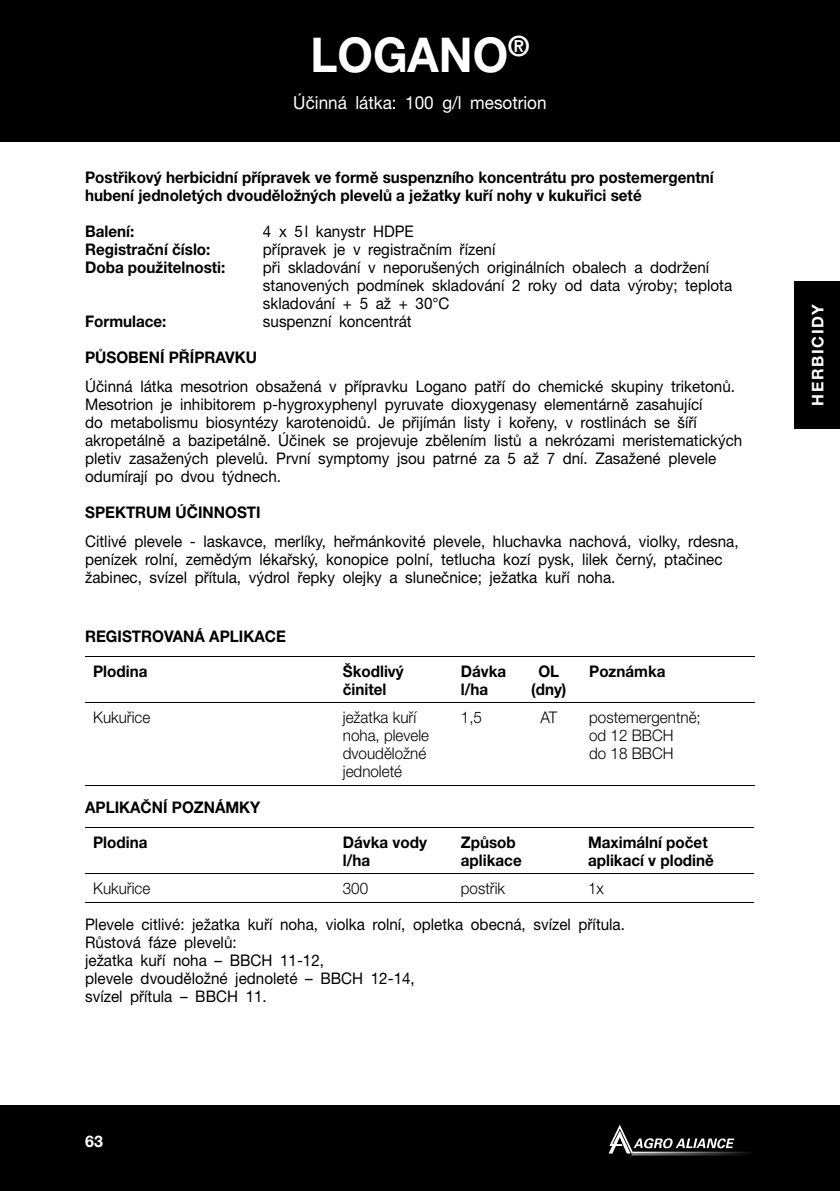
<style>
.page{position:relative;width:840px;height:1191px;background:#fff}
.page>*{position:absolute;margin:0;border:0;box-sizing:border-box;transform-origin:0 0}
.t1{font:700 48px "Helvetica Neue CE";color:#fff;scale:.95 1}
.t2{font:18px "Helvetica Neue CE";color:#fff;scale:.95 1}
.t3{font:16px/18px "Helvetica Neue CE";color:#000;scale:.95 1}
.t4{font:700 16px/18px "Helvetica Neue CE";color:#000;scale:.95 1}
.t5{font:300 16px/18px "Helvetica Neue CE";color:#000;scale:.95 1}
.t6{font:700 16px "Helvetica Neue CE";letter-spacing:.1em;color:#fff}
</style>
<div class="page">
<div style="left:0;top:1106px;width:839px;height:85px;background:#000"></div>
<svg style="left:631px;top:1154px;width:114px;height:1px"></svg>
<svg style="left:608px;top:1124px;width:142px;height:30px"></svg>
<div style="left:0;top:0;width:839px;height:142px;background:#000"></div>
<div style="left:794px;top:281px;width:45px;height:147px;background:#000"></div>
<hr style="left:85px;top:656px;width:249px;height:1px;background:#000">
<hr style="left:334px;top:656px;width:118px;height:1px;background:#000">
<hr style="left:452px;top:656px;width:64px;height:1px;background:#000">
<hr style="left:516px;top:656px;width:65px;height:1px;background:#000">
<hr style="left:581px;top:656px;width:173px;height:1px;background:#000">
<hr style="left:85px;top:702px;width:249px;height:1px;background:#000">
<hr style="left:334px;top:702px;width:118px;height:1px;background:#000">
<hr style="left:452px;top:702px;width:64px;height:1px;background:#000">
<hr style="left:516px;top:702px;width:65px;height:1px;background:#000">
<hr style="left:581px;top:702px;width:173px;height:1px;background:#000">
<hr style="left:85px;top:784px;width:249px;height:1px;background:#000">
<hr style="left:334px;top:784px;width:118px;height:1px;background:#000">
<hr style="left:452px;top:784px;width:64px;height:1px;background:#000">
<hr style="left:516px;top:784px;width:65px;height:1px;background:#000">
<hr style="left:581px;top:784px;width:173px;height:1px;background:#000">
<hr style="left:85px;top:827px;width:249px;height:1px;background:#000">
<hr style="left:334px;top:827px;width:118px;height:1px;background:#000">
<hr style="left:452px;top:827px;width:127px;height:1px;background:#000">
<hr style="left:579px;top:827px;width:174px;height:1px;background:#000">
<hr style="left:85px;top:873px;width:249px;height:1px;background:#000">
<hr style="left:334px;top:873px;width:118px;height:1px;background:#000">
<hr style="left:452px;top:873px;width:127px;height:1px;background:#000">
<hr style="left:579px;top:873px;width:174px;height:1px;background:#000">
<hr style="left:85px;top:902px;width:249px;height:1px;background:#000">
<hr style="left:334px;top:902px;width:118px;height:1px;background:#000">
<hr style="left:452px;top:902px;width:127px;height:1px;background:#000">
<hr style="left:579px;top:902px;width:174px;height:1px;background:#000">
<h1 class="t1" style="left:310px;top:28px;width:232px">LOGANO<sup>®</sup></h1>
<p class="t2" style="left:293px;top:92px;width:268px">Účinná látka: 100 g/l mesotrion</p>
<p class="t4" style="left:85px;top:168px;width:663px">Postřikový herbicidní přípravek ve formě suspenzního koncentrátu pro postemergentní hubení jednoletých dvouděložných plevelů a ježatky kuří nohy v kukuřici seté</p>
<p class="t4" style="left:85px;top:222px;width:53px">Balení:</p>
<p class="t3" style="left:263px;top:222px;width:160px">4 x 5 l kanystr HDPE</p>
<p class="t4" style="left:85px;top:240px;width:133px">Registrační číslo:</p>
<p class="t3" style="left:263px;top:240px;width:246px">přípravek je v registračním řízení</p>
<p class="t4" style="left:85px;top:258px;width:149px">Doba použitelnosti:</p>
<p class="t3" style="left:263px;top:258px;width:495px">při skladování v neporušených originálních obalech a dodržení stanovených podmínek skladování 2 roky od data výroby; teplota skladování + 5 až + 30°C</p>
<p class="t4" style="left:85px;top:312px;width:87px">Formulace:</p>
<p class="t3" style="left:263px;top:312px;width:158px">suspenzní koncentrát</p>
<p class="t4" style="left:85px;top:348px;width:182px">PŮSOBENÍ PŘÍPRAVKU</p>
<p class="t3" style="left:85px;top:377px;width:693px">Účinná látka mesotrion obsažená v přípravku Logano patří do chemické skupiny triketonů.<br>Mesotrion je inhibitorem p-hygroxyphenyl pyruvate dioxygenasy elementárně zasahující<br>do metabolismu biosyntézy karotenoidů. Je přijímán listy i kořeny, v rostlinách se šíří akropetálně a bazipetálně. Účinek se projevuje zbělením listů a nekrózami meristematických pletiv zasažených plevelů. První symptomy jsou patrné za 5 až 7 dní. Zasažené plevele odumírají po dvou týdnech.</p>
<p class="t4" style="left:85px;top:503px;width:186px">SPEKTRUM ÚČINNOSTI</p>
<p class="t3" style="left:85px;top:533px;width:689px">Citlivé plevele - laskavce, merlíky, heřmánkovité plevele, hluchavka nachová, violky, rdesna, penízek rolní, zemědým lékařský, konopice polní, tetlucha kozí pysk, lilek černý, ptačinec žabinec, svízel přítula, výdrol řepky olejky a slunečnice; ježatka kuří noha.</p>
<p class="t4" style="left:93px;top:619px;width:204px;line-height:34.4px;text-indent:-8px">REGISTROVANÁ APLIKACE<br>Plodina</p>
<p class="t4" style="left:342px;top:662px;width:65px">Škodlivý činitel</p>
<p class="t4" style="left:460px;top:662px;width:49px">Dávka l/ha</p>
<p class="t4" style="left:531px;top:662px;width:39px;text-align:center">OL (dny)</p>
<p class="t4" style="left:589px;top:662px;width:82px">Poznámka</p>
<p class="t5" style="left:93px;top:708px;width:62px">Kukuřice</p>
<p class="t5" style="left:343px;top:708px;width:92px">ježatka kuří noha, plevele dvouděložné jednoleté</p>
<p class="t5" style="left:460px;top:708px;width:24px">1,5</p>
<p class="t5" style="left:540px;top:708px;width:20px">AT</p>
<p class="t5" style="left:589px;top:708px;width:119px">postemergentně; od 12 BBCH<br>do 18 BBCH</p>
<p class="t4" style="left:93px;top:790px;width:178px;line-height:34.4px;text-indent:-8px">APLIKAČNÍ POZNÁMKY<br>Plodina</p>
<p class="t4" style="left:342px;top:833px;width:90px">Dávka vody l/ha</p>
<p class="t4" style="left:460px;top:833px;width:65px">Způsob aplikace</p>
<p class="t4" style="left:587px;top:833px;width:134px">Maximální počet aplikací v plodině</p>
<p class="t5" style="left:93px;top:879px;width:62px">Kukuřice</p>
<p class="t5" style="left:342px;top:879px;width:28px">300</p>
<p class="t5" style="left:460px;top:879px;width:48px">postřik</p>
<p class="t5" style="left:587px;top:879px;width:18px">1x</p>
<p class="t3" style="left:85px;top:915px;width:569px">Plevele citlivé: ježatka kuří noha, violka rolní, opletka obecná, svízel přítula.<br>Růstová fáze plevelů:<br>ježatka kuří noha – BBCH 11-12,<br>plevele dvouděložné jednoleté – BBCH 12-14,<br>svízel přítula – BBCH 11.</p>
<p class="t6" style="left:85px;top:1132px;width:19px">63</p>
<p class="t6" style="left:808px;top:405px;width:103px;rotate:-90deg">HERBICIDY</p>
</div>
